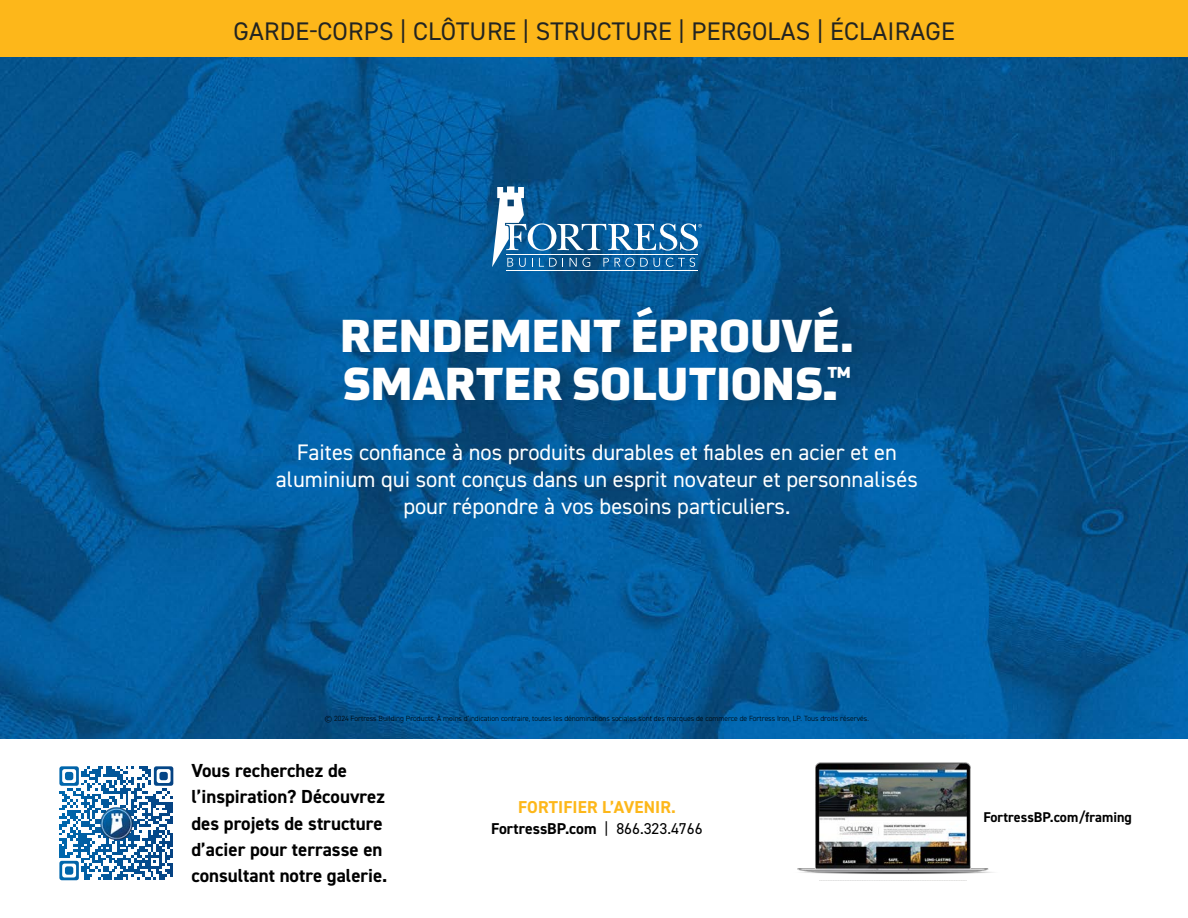
<style>
.page{position:relative;width:1188px;height:918px;background:#fff}
.page>*{position:absolute;margin:0;border:0;box-sizing:border-box;transform-origin:0 0}
.t1{font:900 45px/48px "Utility Pro";color:#fff}
.t2{font:25.5px "DIN2014";letter-spacing:.01em;color:#222422}
.t3{font:22.5px/27px "DIN2014";color:#fff;text-align:center}
.t4{font:700 18.9px/26.2px "DIN2014";color:#000}
.t5{font:700 17.25px "DIN2014";letter-spacing:.01em;color:#fdb71a}
.t6{font:700 15.75px "DIN2014";color:#000}
.t7{font:700 14.25px "DIN2014";color:#000}
.t8{font:300 7.5px "DIN2014";color:#000}
.s1{font-weight:400}
</style>
<div class="page">
<img style="left:0;top:56px;width:1188px;height:683px">
<hr style="left:506px;top:270px;width:192px;height:1px;background:#fff">
<svg style="left:492px;top:186px;width:210px;height:81px;background:#3577a9"></svg>
<div style="left:340px;top:304px;width:524px;height:109px;background:#000;opacity:.1"></div>
<div style="left:0;top:0;width:1188px;height:56px;background:#fdb71a"></div>
<img style="left:797px;top:762px;width:196px;height:119px">
<svg style="left:59px;top:766px;width:114px;height:114px"></svg>
<img style="left:100px;top:808px;width:32px;height:31px">
<h2 class="t2" style="left:233px;top:15px;width:723px">GARDE-CORPS | CLÔTURE | STRUCTURE | PERGOLAS | ÉCLAIRAGE</h2>
<h1 class="t1" style="left:340px;top:307px;width:515px">RENDEMENT ÉPROUVÉ.<br>SMARTER SOLUTIONS.<sup>™</sup></h1>
<h3 class="t3" style="left:276px;top:438px;width:644px">Faites confiance à nos produits durables et fiables en acier et en aluminium qui sont conçus dans un esprit novateur et personnalisés pour répondre à vos besoins particuliers.</h3>
<p class="t8" style="left:325px;top:714px;width:546px">© 2024 Fortress Building Products. À moins d’indication contraire, toutes les dénominations sociales sont des marques de commerce de Fortress Iron, LP. Tous droits réservés.</p>
<h3 class="t4" style="left:191px;top:757px;width:198px">Vous recherchez de l’inspiration? Découvrez des projets de structure d’acier pour terrasse en consultant notre galerie.</h3>
<h3 class="t5" style="left:518px;top:796px;width:159px">FORTIFIER L’AVENIR.</h3>
<h3 class="t6" style="left:491px;top:819px;width:213px">FortressBP.com <span class="s1">| 866.323.4766</span></h3>
<h3 class="t7" style="left:983px;top:808px;width:150px">FortressBP.com/framing</h3>
</div>
